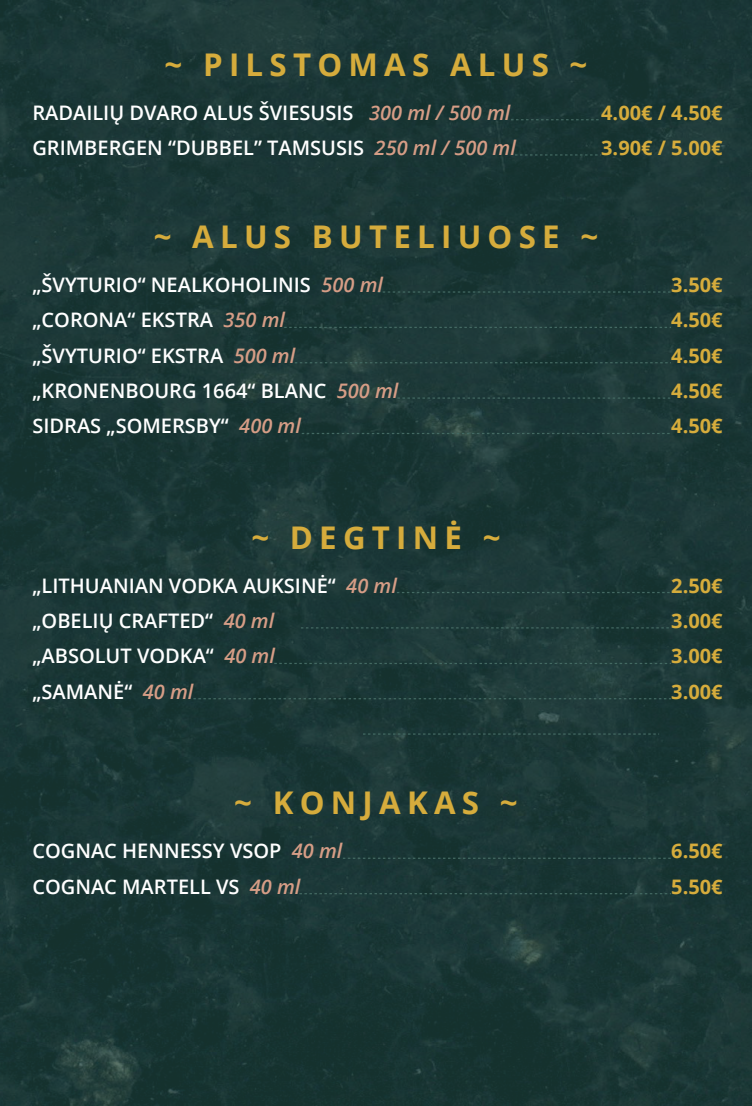
<style>
.page{position:relative;width:752px;height:1106px;background:#fff}
.page>*{position:absolute;margin:0;border:0;box-sizing:border-box;transform-origin:0 0}
.t1{font:700 31.25px "Open Sans";letter-spacing:.2em;color:#d6ac3c}
.t2{font:600 20px/35.4px "Open Sans";color:#fff}
.t3{font:700 20px/35.4px "Open Sans";color:#d6ac3c}
.s1{font-style:italic;color:#d69d86}
</style>
<div class="page">
<div style="left:0;top:0;width:751px;height:1105px;background:#1a3636"></div>
<svg style="left:511px;top:119px;width:88px;height:1px"></svg>
<svg style="left:515px;top:154px;width:83px;height:1px"></svg>
<svg style="left:378px;top:291px;width:292px;height:1px"></svg>
<svg style="left:284px;top:327px;width:386px;height:1px"></svg>
<svg style="left:397px;top:397px;width:273px;height:1px"></svg>
<svg style="left:397px;top:591px;width:273px;height:2px"></svg>
<svg style="left:363px;top:733px;width:293px;height:1px"></svg>
<svg style="left:193px;top:698px;width:477px;height:1px"></svg>
<svg style="left:301px;top:627px;width:368px;height:1px"></svg>
<svg style="left:274px;top:662px;width:396px;height:2px"></svg>
<svg style="left:343px;top:857px;width:327px;height:1px"></svg>
<svg style="left:299px;top:892px;width:369px;height:2px"></svg>
<svg style="left:294px;top:362px;width:374px;height:1px"></svg>
<svg style="left:302px;top:433px;width:368px;height:1px"></svg>
<h1 class="t1" style="left:164px;top:42px;width:424px">~ PILSTOMAS ALUS ~</h1>
<p class="t2" style="left:32px;top:94px;width:484px">RADAILIŲ DVARO ALUS ŠVIESUSIS <span class="s1">300 ml / 500 ml<br></span>GRIMBERGEN “DUBBEL” TAMSUSIS <span class="s1">250 ml / 500 ml</span></p>
<p class="t3" style="left:601px;top:94px;width:123px">4.00€ / 4.50€<br>3.90€ / 5.00€</p>
<h1 class="t1" style="left:154px;top:215px;width:445px">~ ALUS BUTELIUOSE ~</h1>
<p class="t2" style="left:32px;top:266px;width:352px">„ŠVYTURIO“ NEALKOHOLINIS <span class="s1">500 ml</span></p>
<p class="t2" style="left:32px;top:302px;width:254px">„CORONA“ EKSTRA <span class="s1">350 ml</span></p>
<p class="t2" style="left:32px;top:337px;width:264px">„ŠVYTURIO“ EKSTRA <span class="s1">500 ml</span></p>
<p class="t2" style="left:32px;top:372px;width:367px">„KRONENBOURG 1664“ BLANC <span class="s1">500 ml<br></span>SIDRAS „SOMERSBY“ <span class="s1">400 ml</span></p>
<h1 class="t1" style="left:251px;top:515px;width:250px">~ DEGTINĖ ~</h1>
<p class="t2" style="left:32px;top:567px;width:366px">„LITHUANIAN VODKA AUKSINĖ“ <span class="s1">40 ml</span></p>
<p class="t2" style="left:32px;top:602px;width:243px">„OBELIŲ CRAFTED“ <span class="s1">40 ml</span></p>
<p class="t2" style="left:32px;top:638px;width:244px">„ABSOLUT VODKA“ <span class="s1">40 ml</span></p>
<p class="t2" style="left:32px;top:673px;width:162px">„SAMANĖ“ <span class="s1">40 ml</span></p>
<h1 class="t1" style="left:234px;top:780px;width:285px">~ KONJAKAS ~</h1>
<p class="t2" style="left:32px;top:832px;width:311px">COGNAC HENNESSY VSOP <span class="s1">40 ml<br></span>COGNAC MARTELL VS <span class="s1">40 ml</span></p>
<p class="t3" style="left:671px;top:266px;width:53px;text-align:justify">3.50€ 4.50€ 4.50€ 4.50€ 4.50€</p>
<p class="t3" style="left:671px;top:567px;width:53px">2.50€<br>3.00€</p>
<p class="t3" style="left:671px;top:638px;width:53px">3.00€</p>
<p class="t3" style="left:671px;top:673px;width:53px">3.00€</p>
<p class="t3" style="left:671px;top:832px;width:53px">6.50€<br>5.50€</p>
</div>
